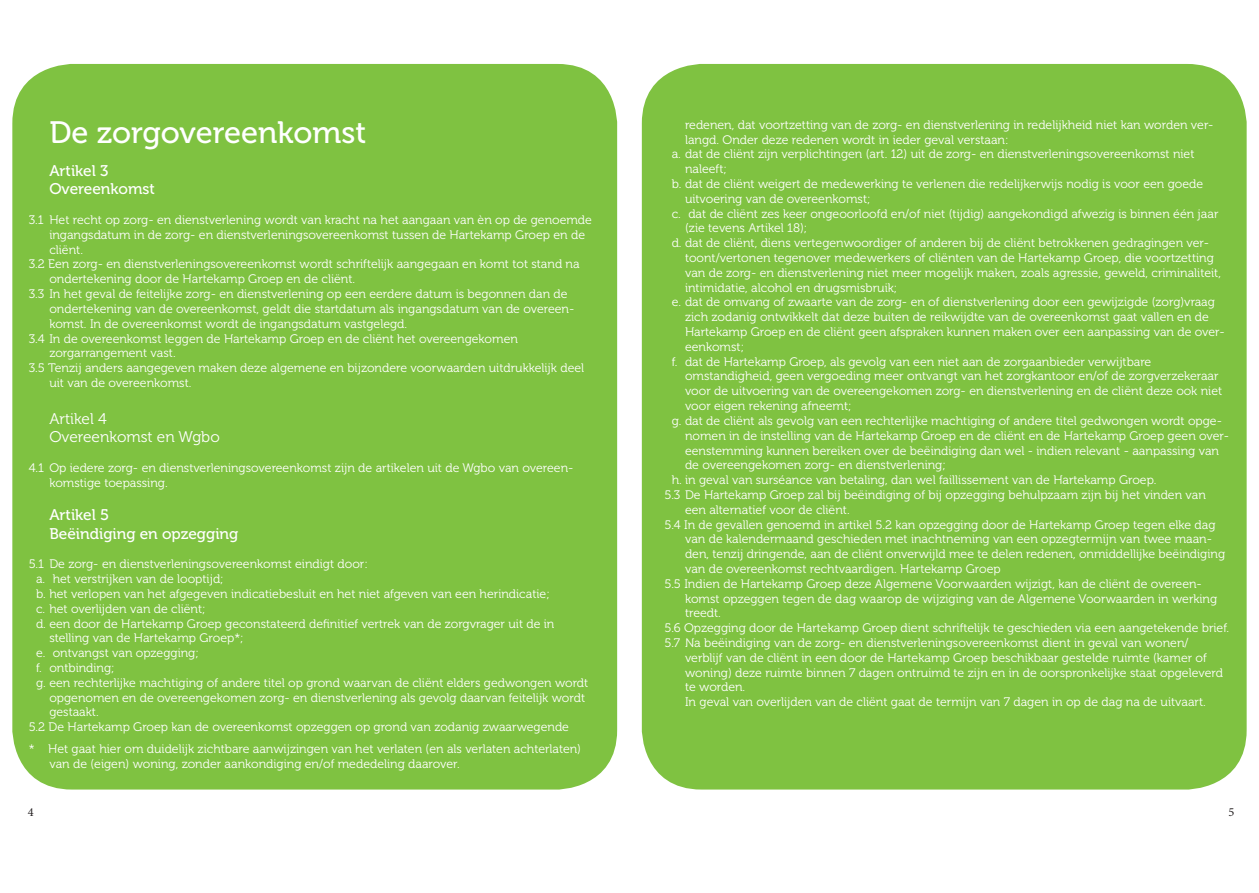
<style>
.page{position:relative;width:1259px;height:893px;background:#fff}
.page>*{position:absolute;margin:0;border:0;box-sizing:border-box;transform-origin:0 0}
.t1{font:30.9px "Museo 500";color:#fff}
.t2{font:15.45px "Museo 500";color:#fff}
.t3{font:15.45px "Museo 300";color:#fff}
.t4{font:12.3px/14.9px "Museo 300";color:#fff}
.t5{font:12.3px "Minion Pro";color:#231f20}
</style>
<div class="page">
<div style="left:12px;top:64px;width:605px;height:725px;background:#7fc241;border-radius:60px"></div>
<div style="left:642px;top:64px;width:604px;height:725px;background:#7fc241;border-radius:60px"></div>
<p class="t1" style="left:49px;top:115px;width:318px">De zorgovereenkomst</p>
<p class="t2" style="left:49px;top:162px;width:60px">Artikel 3</p>
<p class="t2" style="left:49px;top:181px;width:107px">Overeenkomst</p>
<p class="t4" style="left:49px;top:213px;width:544px;text-indent:-21px">3.1 Het recht op zorg- en dienstverlening wordt van kracht na het aangaan van èn op de genoemde ingangsdatum in de zorg- en dienstverleningsovereenkomst tussen de Hartekamp Groep en de cliënt.</p>
<p class="t4" style="left:49px;top:257px;width:532px;text-indent:-21px">3.2 Een zorg- en dienstverleningsovereenkomst wordt schriftelijk aangegaan en komt tot stand na ondertekening door de Hartekamp Groep en de cliënt.</p>
<p class="t4" style="left:49px;top:287px;width:526px;text-indent:-21px">3.3 In het geval de feitelijke zorg- en dienstverlening op een eerdere datum is begonnen dan de ondertekening van de overeenkomst, geldt die startdatum als ingangsdatum van de overeen&shy;komst. In de overeenkomst wordt de ingangsdatum vastgelegd.</p>
<p class="t4" style="left:49px;top:331px;width:470px;text-indent:-21px">3.4 In de overeenkomst leggen de Hartekamp Groep en de cliënt het overeengekomen zorgarrangement vast.</p>
<p class="t4" style="left:49px;top:361px;width:536px;text-indent:-21px">3.5 Tenzij anders aangegeven maken deze algemene en bijzondere voorwaarden uitdrukkelijk deel uit van de overeenkomst.</p>
<p class="t3" style="left:49px;top:410px;width:59px">Artikel 4</p>
<p class="t3" style="left:49px;top:429px;width:172px">Overeenkomst en Wgbo</p>
<p class="t4" style="left:49px;top:461px;width:525px;text-indent:-21px">4.1 Op iedere zorg- en dienstverleningsovereenkomst zijn de artikelen uit de Wgbo van overeen&shy;komstige toepassing.</p>
<p class="t2" style="left:49px;top:506px;width:61px">Artikel 5</p>
<p class="t2" style="left:49px;top:525px;width:190px">Beëindiging en opzegging</p>
<p class="t4" style="left:29px;top:557px;width:340px">5.1 De zorg- en dienstverleningsovereenkomst eindigt door:</p>
<p class="t4" style="left:36px;top:572px;width:189px">a. het verstrijken van de looptijd;</p>
<p class="t4" style="left:36px;top:587px;width:515px">b. het verlopen van het afgegeven indicatiebesluit en het niet afgeven van een herindicatie;</p>
<p class="t4" style="left:36px;top:601px;width:171px">c. het overlijden van de cliënt;</p>
<p class="t4" style="left:49px;top:616px;width:506px;text-indent:-13px">d. een door de Hartekamp Groep geconstateerd definitief vertrek van de zorgvrager uit de in stelling van de Hartekamp Groep*;</p>
<p class="t4" style="left:36px;top:646px;width:164px">e. ontvangst van opzegging;</p>
<p class="t4" style="left:36px;top:661px;width:80px">f. ontbinding;</p>
<p class="t4" style="left:49px;top:675px;width:540px;text-indent:-13px">g. een rechterlijke machtiging of andere titel op grond waarvan de cliënt elders gedwongen wordt opgenomen en de overeengekomen zorg- en dienstverlening als gevolg daarvan feitelijk wordt gestaakt.</p>
<p class="t4" style="left:29px;top:720px;width:542px">5.2 De Hartekamp Groep kan de overeenkomst opzeggen op grond van zodanig zwaarwegende</p>
<p class="t4" style="left:49px;top:742px;width:533px;text-indent:-21px">* Het gaat hier om duidelijk zichtbare aanwijzingen van het verlaten (en als verlaten achterlaten) van de (eigen) woning, zonder aankondiging en/of mededeling daarover.</p>
<p class="t4" style="left:685px;top:117px;width:530px">redenen, dat voortzetting van de zorg- en dienstverlening in redelijkheid niet kan worden ver&shy;langd. Onder deze redenen wordt in ieder geval verstaan:</p>
<p class="t4" style="left:685px;top:147px;width:511px;text-indent:-13px">a. dat de cliënt zijn verplichtingen (art. 12) uit de zorg- en dienstverleningsovereenkomst niet naleeft;</p>
<p class="t4" style="left:685px;top:177px;width:519px;text-indent:-13px">b. dat de cliënt weigert de medewerking te verlenen die redelijkerwijs nodig is voor een goede uitvoering van de overeenkomst;</p>
<p class="t4" style="left:685px;top:206px;width:535px;text-indent:-13px">c. dat de cliënt zes keer ongeoorloofd en/of niet (tijdig) aangekondigd afwezig is binnen één jaar (zie tevens Artikel 18);</p>
<p class="t4" style="left:685px;top:236px;width:537px;text-indent:-13px">d. dat de cliënt, diens vertegenwoordiger of anderen bij de cliënt betrokkenen gedragingen ver&shy;toont/vertonen tegenover medewerkers of cliënten van de Hartekamp Groep, die voortzetting van de zorg- en dienstverlening niet meer mogelijk maken, zoals agressie, geweld, criminaliteit, intimidatie, alcohol en drugsmisbruik;</p>
<p class="t4" style="left:685px;top:295px;width:541px;text-indent:-13px">e. dat de omvang of zwaarte van de zorg- en of dienstverlening door een gewijzigde (zorg)vraag zich zodanig ontwikkelt dat deze buiten de reikwijdte van de overeenkomst gaat vallen en de Hartekamp Groep en de cliënt geen afspraken kunnen maken over een aanpassing van de over&shy;eenkomst;</p>
<p class="t4" style="left:685px;top:354px;width:539px;text-indent:-13px">f. dat de Hartekamp Groep, als gevolg van een niet aan de zorgaanbieder verwijtbare omstandigheid, geen vergoeding meer ontvangt van het zorgkantoor en/of de zorgverzekeraar voor de uitvoering van de overeengekomen zorg- en dienstverlening en de cliënt deze ook niet voor eigen rekening afneemt;</p>
<p class="t4" style="left:685px;top:413px;width:545px;text-indent:-13px">g. dat de cliënt als gevolg van een rechterlijke machtiging of andere titel gedwongen wordt opge&shy;nomen in de instelling van de Hartekamp Groep en de cliënt en de Hartekamp Groep geen over&shy;eenstemming kunnen bereiken over de beëindiging dan wel - indien relevant - aanpassing van de overeengekomen zorg- en dienstverlening;</p>
<p class="t4" style="left:671px;top:473px;width:486px">h. in geval van surséance van betaling, dan wel faillissement van de Hartekamp Groep.</p>
<p class="t4" style="left:685px;top:488px;width:522px;text-indent:-21px">5.3 De Hartekamp Groep zal bij beëindiging of bij opzegging behulpzaam zijn bij het vinden van een alternatief voor de cliënt.</p>
<p class="t4" style="left:685px;top:517px;width:541px;text-indent:-21px">5.4 In de gevallen genoemd in artikel 5.2 kan opzegging door de Hartekamp Groep tegen elke dag van de kalendermaand geschieden met inachtneming van een opzegtermijn van twee maan&shy;den, tenzij dringende, aan de cliënt onverwijld mee te delen redenen, onmiddellijke beëindiging van de overeenkomst rechtvaardigen. Hartekamp Groep</p>
<p class="t4" style="left:685px;top:576px;width:534px;text-indent:-21px">5.5 Indien de Hartekamp Groep deze Algemene Voorwaarden wijzigt, kan de cliënt de overeen&shy;komst opzeggen tegen de dag waarop de wijziging van de Algemene Voorwaarden in werking treedt.</p>
<p class="t4" style="left:664px;top:621px;width:566px">5.6 Opzegging door de Hartekamp Groep dient schriftelijk te geschieden via een aangetekende brief.</p>
<p class="t4" style="left:685px;top:636px;width:539px;text-indent:-21px">5.7 Na beëindiging van de zorg- en dienstverleningsovereenkomst dient in geval van wonen/ verblijf van de cliënt in een door de Hartekamp Groep beschikbaar gestelde ruimte (kamer of woning) deze ruimte binnen 7 dagen ontruimd te zijn en in de oorspronkelijke staat opgeleverd te worden.</p>
<p class="t4" style="left:685px;top:695px;width:522px">In geval van overlijden van de cliënt gaat de termijn van 7 dagen in op de dag na de uitvaart.</p>
<p class="t5" style="left:28px;top:804px;width:7px">4</p>
<p class="t5" style="left:1228px;top:804px;width:7px">5</p>
</div>
